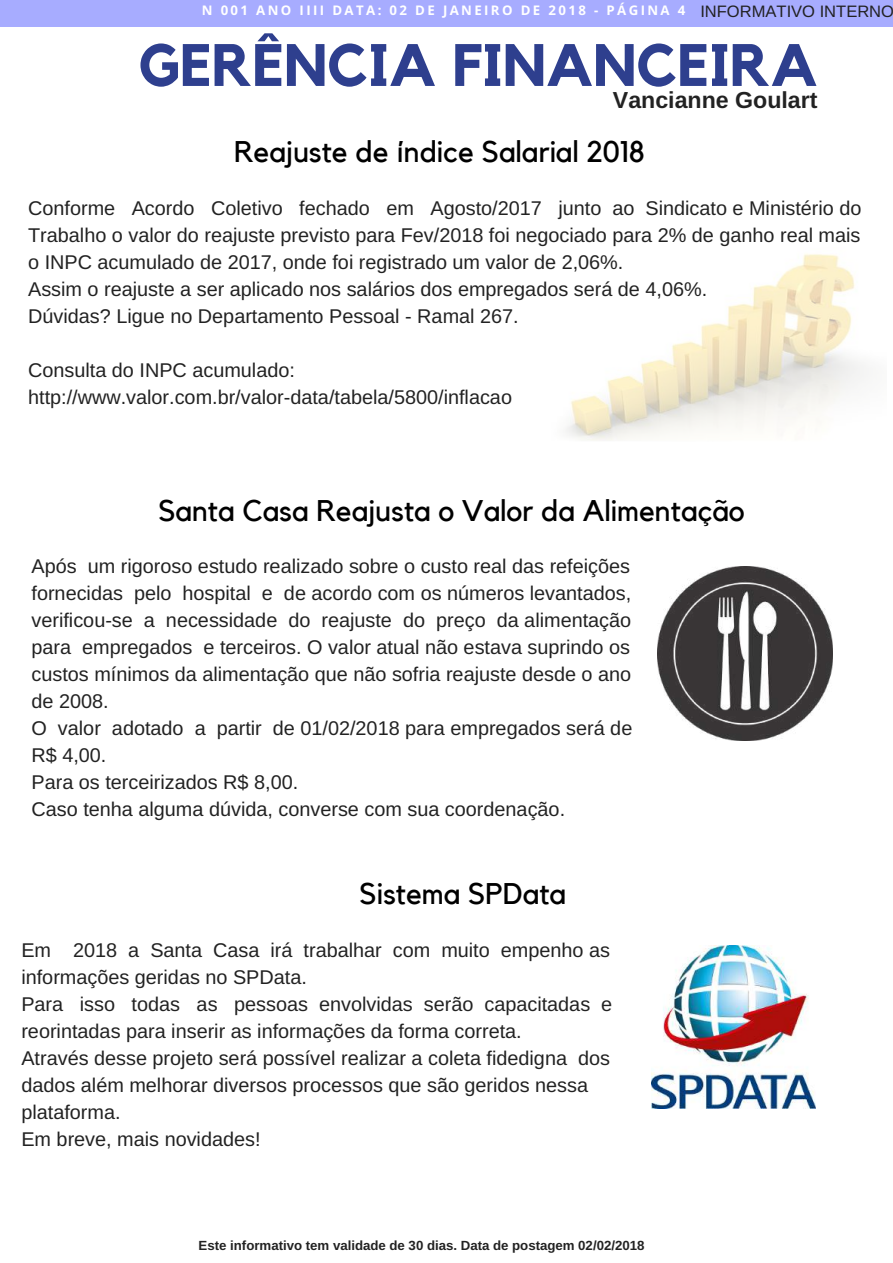
<style>
.page{position:relative;width:893px;height:1263px;background:#fff}
.page>*{position:absolute;margin:0;border:0;box-sizing:border-box;transform-origin:0 0}
.t1{font:700 59.1px "Kollektif";color:#2e3f8e}
.t2{font:29.85px "Kollektif";color:#000}
.t3{font:700 23.25px "Arimo";color:#222}
.t4{font:19.8px/27px "Arimo";color:#222}
.t5{font:16.5px "Arimo";color:#222}
.t6{font:700 13.2px "Arimo";color:#222}
.t7{font:700 13.2px "Open Sans";letter-spacing:.18em;color:#fff}
</style>
<div class="page">
<div style="left:0;top:0;width:893px;height:27px;background:#a7acff"></div>
<img style="left:566px;top:254px;width:301px;height:187px">
<img style="left:658px;top:566px;width:174px;height:175px">
<img style="left:652px;top:946px;width:163px;height:162px">
<p class="t7" style="left:202px;top:1px;width:485px">N 001 ANO IIII DATA: 02 DE JANEIRO DE 2018 - PÁGINA 4</p>
<h1 class="t1" style="left:139px;top:38px;width:681px">GERÊNCIA FINANCEIRA</h1>
<p class="t3" style="left:613px;top:87px;width:206px">Vancianne Goulart</p>
<p class="t5" style="left:700px;top:2px;width:195px">INFORMATIVO INTERNO</p>
<h2 class="t2" style="left:234px;top:138px;width:412px">Reajuste de índice Salarial 2018</h2>
<p class="t4" style="left:28px;top:195px;width:835px">Conforme Acordo Coletivo fechado em Agosto/2017 junto ao Sindicato e Ministério do Trabalho o valor do reajuste previsto para Fev/2018 foi negociado para 2% de ganho real mais o INPC acumulado de 2017, onde foi registrado um valor de 2,06%.<br>Assim o reajuste a ser aplicado nos salários dos empregados será de 4,06%.<br>Dúvidas? Ligue no Departamento Pessoal - Ramal 267.</p>
<p class="t4" style="left:28px;top:357px;width:485px">Consulta do INPC acumulado: http://www.valor.com.br/valor-data/tabela/5800/inflacao</p>
<h2 class="t2" style="left:158px;top:497px;width:588px">Santa Casa Reajusta o Valor da Alimentação</h2>
<p class="t4" style="left:32px;top:553px;width:602px">Após um rigoroso estudo realizado sobre o custo real das refeições fornecidas pelo hospital e de acordo com os números levantados, verificou-se a necessidade do reajuste do preço da alimentação para empregados e terceiros. O valor atual não estava suprindo os custos mínimos da alimentação que não sofria reajuste desde o ano de 2008.<br>O valor adotado a partir de 01/02/2018 para empregados será de R$ 4,00.<br>Para os terceirizados R$ 8,00.<br>Caso tenha alguma dúvida, converse com sua coordenação.</p>
<h2 class="t2" style="left:360px;top:880px;width:208px">Sistema SPData</h2>
<p class="t4" style="left:21px;top:937px;width:592px">Em 2018 a Santa Casa irá trabalhar com muito empenho as informações geridas no SPData.<br>Para isso todas as pessoas envolvidas serão capacitadas e reorintadas para inserir as informações da forma correta.<br>Através desse projeto será possível realizar a coleta fidedigna dos dados além melhorar diversos processos que são geridos nessa plataforma.<br>Em breve, mais novidades!</p>
<p class="t6" style="left:199px;top:1238px;width:447px">Este informativo tem validade de 30 dias. Data de postagem 02/02/2018</p>
</div>
